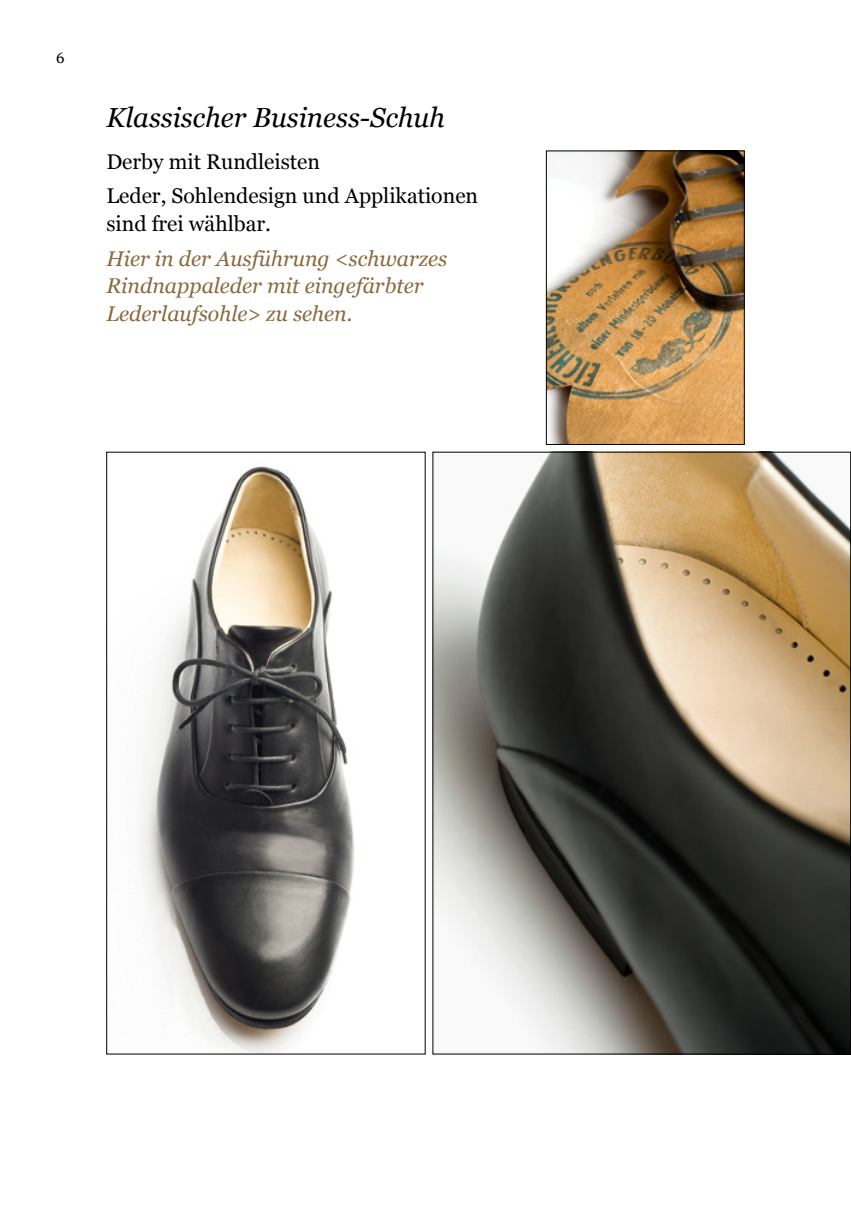
<style>
.page{position:relative;width:851px;height:1205px;background:#fff}
.page>*{position:absolute;margin:0;border:0;box-sizing:border-box;transform-origin:0 0}
.t1{font:italic 27.5px "Georgia";color:#000}
.t2{font:italic 21.25px/27.5px "Georgia";color:#8c683d}
.t3{font:21.25px/34.5px "Georgia";color:#000}
.t4{font:15px "Georgia";color:#000}
</style>
<div class="page">
<img style="left:140px;top:466px;width:215px;height:586px">
<img style="left:434px;top:454px;width:414px;height:598px">
<img style="left:548px;top:153px;width:194px;height:290px">
<div style="left:546px;top:151px;width:198px;height:294px;border:1px solid #000"></div>
<p class="t4" style="left:56px;top:49px;width:10px">6</p>
<p class="t1" style="left:106px;top:102px;width:340px">Klassischer Business-Schuh</p>
<p class="t3" style="left:106px;top:144px;width:373px">Derby mit Rundleisten<br>Leder, Sohlendesign und Applikationen</p>
<p class="t3" style="left:106px;top:206px;width:166px">sind frei wählbar.</p>
<p class="t2" style="left:106px;top:244px;width:342px">Hier in der Ausführung &lt;schwarzes<br>Rindnappaleder mit eingefärbter<br>Lederlaufsohle&gt; zu sehen.</p>
</div>
